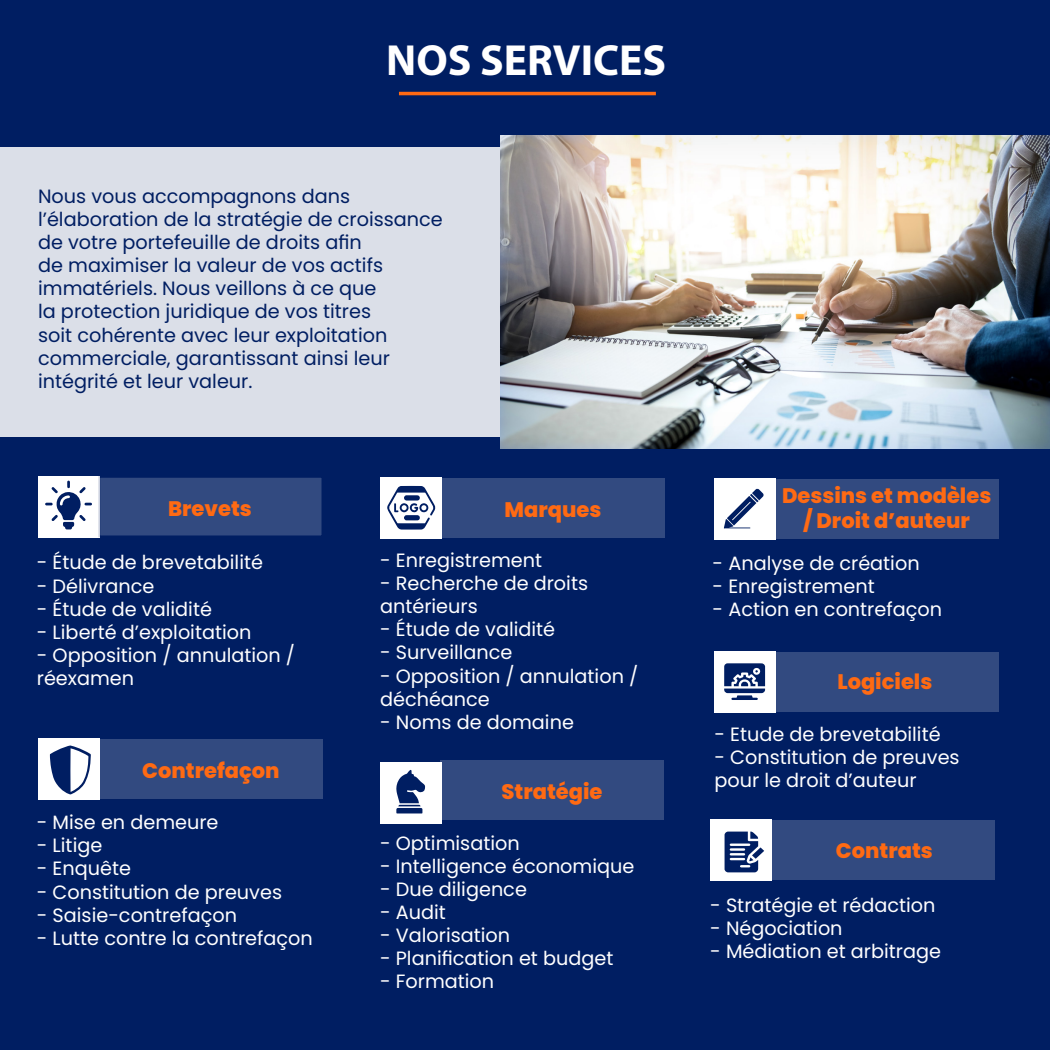
<style>
.page{position:relative;width:1050px;height:1050px;background:#001e62}
.page>*{position:absolute;margin:0;border:0;box-sizing:border-box;transform-origin:0 0}
.t1{font:700 43.75px "Myriad Pro";color:#fff}
.t2{font:800 21px/25.2px "Poppins";color:#ff6a13;text-align:center}
.t3{font:19.25px/23.1px "Poppins";color:#fff}
.t4{font:19.25px/23.1px "Poppins";color:#001e62}
</style>
<div class="page">
<div style="left:38px;top:476px;width:61px;height:61px;background:#fff"></div>
<div style="left:0;top:147px;width:500px;height:290px;background:#dbdfe8"></div>
<hr style="left:399px;top:92px;width:257px;height:3px;background:#ff6a13">
<div style="left:98px;top:476px;width:225px;height:61px;background:#324a80;border:2px solid #001e62"></div>
<div style="left:380px;top:477px;width:61px;height:61px;background:#fff"></div>
<div style="left:441px;top:478px;width:223px;height:60px;background:#324a80"></div>
<div style="left:710px;top:819px;width:62px;height:61px;background:#fff"></div>
<div style="left:772px;top:820px;width:223px;height:59px;background:#324a80"></div>
<div style="left:775px;top:479px;width:223px;height:59px;background:#324a80"></div>
<div style="left:714px;top:478px;width:61px;height:61px;background:#fff"></div>
<div style="left:38px;top:738px;width:61px;height:61px;background:#fff"></div>
<div style="left:99px;top:739px;width:223px;height:59px;background:#324a80"></div>
<div style="left:380px;top:762px;width:61px;height:61px;background:#fff"></div>
<div style="left:441px;top:760px;width:223px;height:60px;background:#324a80"></div>
<div style="left:775px;top:652px;width:223px;height:59px;background:#324a80"></div>
<div style="left:714px;top:651px;width:61px;height:61px;background:#fff"></div>
<div style="left:484px;top:120px;width:566px;height:329px;background:#001e62;opacity:.48"></div>
<svg style="left:724px;top:489px;width:40px;height:39px"></svg>
<svg style="left:45px;top:481px;width:47px;height:48px"></svg>
<svg style="left:396px;top:770px;width:29px;height:44px"></svg>
<svg style="left:724px;top:663px;width:41px;height:37px"></svg>
<svg style="left:725px;top:832px;width:39px;height:40px"></svg>
<svg style="left:49px;top:746px;width:42px;height:48px"></svg>
<svg style="left:387px;top:486px;width:48px;height:44px"></svg>
<h1 class="t1" style="left:386px;top:32px;width:281px">NOS SERVICES</h1>
<p class="t4" style="left:38px;top:185px;width:406px">Nous vous accompagnons dans l’élaboration de la stratégie de croissance de votre portefeuille de droits afin<br>de maximiser la valeur de vos actifs immatériels. Nous veillons à ce que<br>la protection juridique de vos titres<br>soit cohérente avec leur exploitation commerciale, garantissant ainsi leur intégrité et leur valeur.</p>
<p class="t2" style="left:168px;top:496px;width:85px">Brevets</p>
<p class="t3" style="left:37px;top:551px;width:228px">- Étude de brevetabilité</p>
<p class="t3" style="left:37px;top:574px;width:119px">- Délivrance</p>
<p class="t3" style="left:37px;top:597px;width:177px">- Étude de validité</p>
<p class="t3" style="left:37px;top:621px;width:216px">- Liberté d’exploitation</p>
<p class="t3" style="left:37px;top:644px;width:260px">- Opposition / annulation / réexamen</p>
<p class="t2" style="left:142px;top:758px;width:139px">Contrefaçon</p>
<p class="t3" style="left:37px;top:811px;width:183px">- Mise en demeure</p>
<p class="t3" style="left:37px;top:834px;width:67px">- Litige</p>
<p class="t3" style="left:37px;top:857px;width:96px">- Enquête</p>
<p class="t3" style="left:37px;top:880px;width:247px">- Constitution de preuves</p>
<p class="t3" style="left:37px;top:903px;width:202px">- Saisie-contrefaçon</p>
<p class="t3" style="left:37px;top:927px;width:278px">- Lutte contre la contrefaçon</p>
<p class="t2" style="left:504px;top:497px;width:98px">Marques</p>
<p class="t3" style="left:380px;top:549px;width:164px">- Enregistrement</p>
<p class="t3" style="left:380px;top:572px;width:209px">- Recherche de droits antérieurs</p>
<p class="t3" style="left:380px;top:618px;width:177px">- Étude de validité</p>
<p class="t3" style="left:380px;top:641px;width:134px">- Surveillance</p>
<p class="t3" style="left:380px;top:664px;width:260px">- Opposition / annulation / déchéance</p>
<p class="t3" style="left:380px;top:711px;width:195px">- Noms de domaine</p>
<p class="t2" style="left:502px;top:779px;width:102px">Stratégie</p>
<p class="t3" style="left:380px;top:832px;width:141px">- Optimisation</p>
<p class="t3" style="left:380px;top:855px;width:256px">- Intelligence économique</p>
<p class="t3" style="left:380px;top:878px;width:148px">- Due diligence</p>
<p class="t3" style="left:380px;top:901px;width:67px">- Audit</p>
<p class="t3" style="left:380px;top:924px;width:132px">- Valorisation</p>
<p class="t3" style="left:380px;top:947px;width:235px">- Planification et budget</p>
<p class="t3" style="left:380px;top:970px;width:116px">- Formation</p>
<p class="t2" style="left:782px;top:483px;width:211px">Dessins et modèles / Droit d’auteur</p>
<p class="t3" style="left:713px;top:552px;width:209px">- Analyse de création</p>
<p class="t3" style="left:713px;top:575px;width:164px">- Enregistrement</p>
<p class="t3" style="left:713px;top:598px;width:231px">- Action en contrefaçon</p>
<p class="t2" style="left:837px;top:669px;width:96px">Logiciels</p>
<p class="t3" style="left:714px;top:723px;width:228px">- Etude de brevetabilité</p>
<p class="t3" style="left:714px;top:746px;width:247px">- Constitution de preuves pour le droit d’auteur</p>
<p class="t2" style="left:836px;top:839px;width:98px">Contrats</p>
<p class="t3" style="left:710px;top:894px;width:227px">- Stratégie et rédaction</p>
<p class="t3" style="left:710px;top:917px;width:134px">- Négociation</p>
<p class="t3" style="left:710px;top:940px;width:232px">- Médiation et arbitrage</p>
</div>
